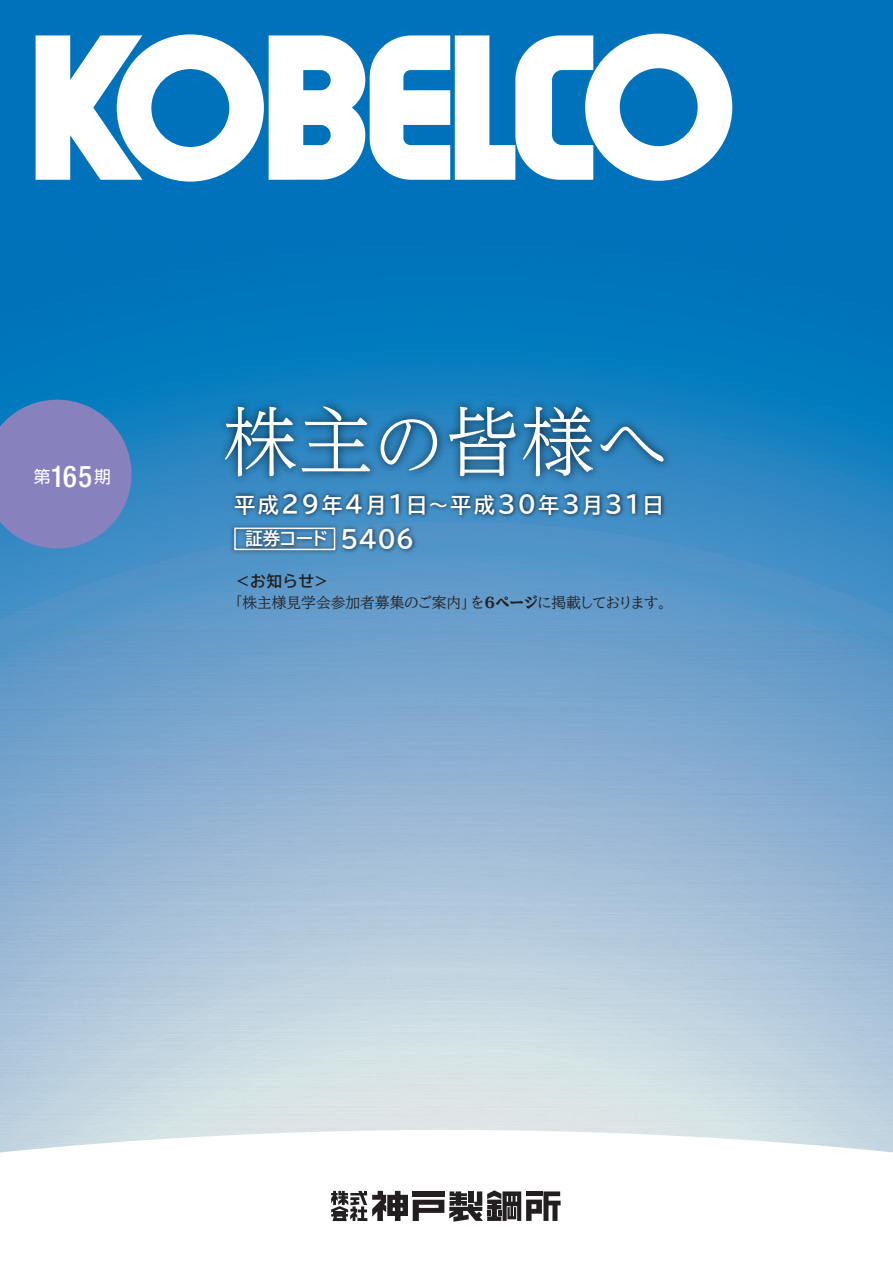
<style>
.page{position:relative;width:893px;height:1263px;background:#fff}
.page>*{position:absolute;margin:0;border:0;box-sizing:border-box;transform-origin:0 0}
.t1{font:300 75.75px "UD Reimin Pr 6";color:#fff}
.t2{font:500 condensed 30px "Helvetica Neue LT Std";color:#fff;scale:.95 1}
.t3{font:700 21px "TBUD Go Std";color:#fff}
.t4{font:700 17.7px "TBUD Go Std";letter-spacing:-.055em;color:#fff}
.t5{font:700 15.75px "TBUD Go Std";color:#231f20}
.t6{font:500 14.7px "TBUD Min Std";color:#231f20}
.s1{font-family:"Shin Go Pro";font-weight:400;font-stretch:normal;font-size:16.8px}
.s2{font-size:72px}
.s3{font-size:23.55px}
.s4{font-size:24px}
.s5{font-weight:800}
</style>
<div class="page">
<img style="left:0;top:0;width:893px;height:1130px">
<svg style="left:0;top:1130px;width:893px;height:23px"></svg>
<svg style="left:331px;top:1190px;width:230px;height:32px"></svg>
<img style="left:210px;top:391px;width:471px;height:120px">
<img style="left:228px;top:485px;width:441px;height:45px">
<img style="left:228px;top:521px;width:11px;height:36px">
<div style="left:234px;top:528px;width:101px;height:22px;border:2px solid #fff"></div>
<img style="left:239px;top:520px;width:182px;height:46px">
<svg style="left:36px;top:34px;width:696px;height:148px"></svg>
<svg style="left:0;top:400px;width:132px;height:148px;background:#7681bd"></svg>
<h2 class="t2" style="left:34px;top:458px;width:83px"><span class="s1">第</span>165<span class="s1">期</span></h2>
<h1 class="t1" style="left:223px;top:380px;width:446px">株主<span class="s2">の</span>皆様<span class="s2">へ</span></h1>
<h3 class="t3" style="left:234px;top:488px;width:431px">平成<span class="s3">29</span>年<span class="s3">4</span>月<span class="s3">1</span>日～平成<span class="s3">30</span>年<span class="s3">3</span>月<span class="s3">31</span>日</h3>
<p class="t4" style="left:245px;top:524px;width:171px">証券コード <span class="s4">5406</span></p>
<p class="t5" style="left:235px;top:569px;width:96px">＜お知らせ＞</p>
<p class="t6" style="left:228px;top:591px;width:447px">「株主様見学会参加者募集のご案内」を<span class="s5">6ページ</span>に掲載しております。</p>
</div>
